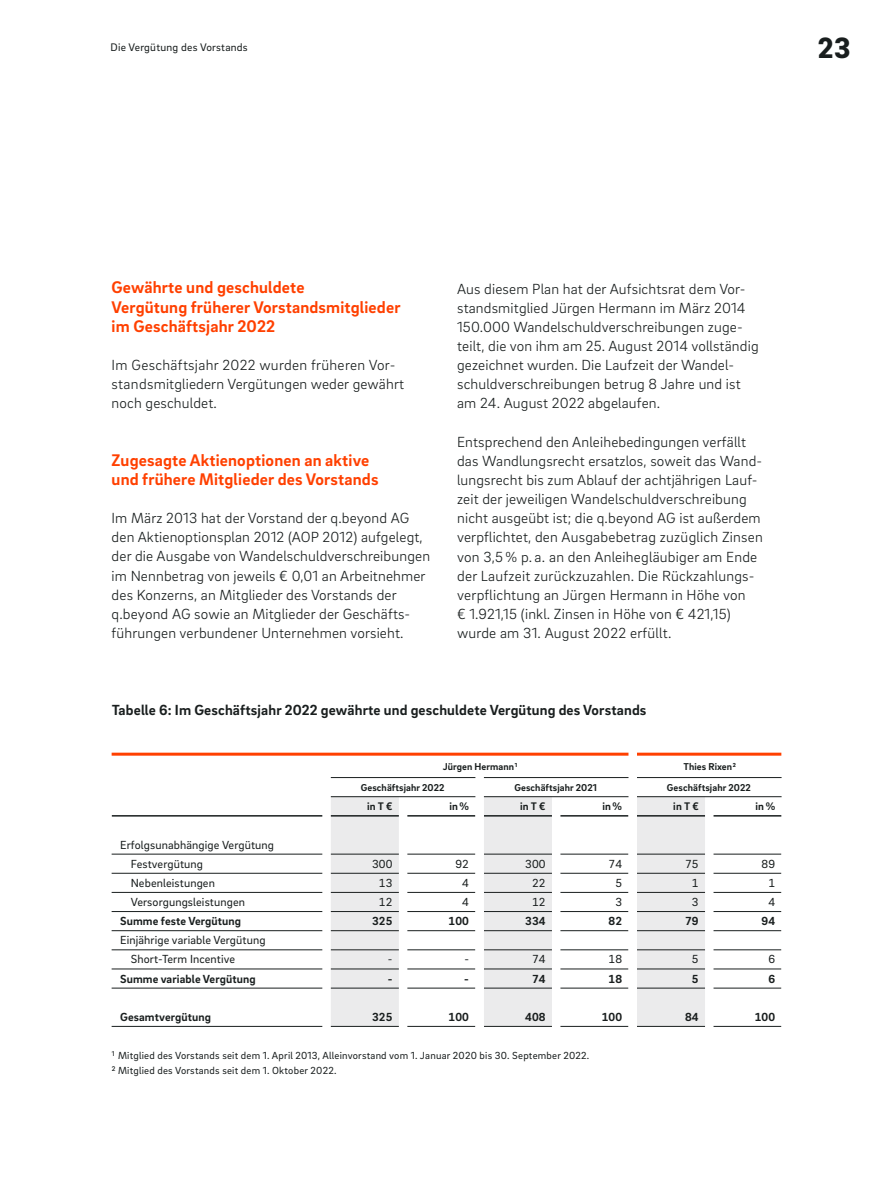
<style>
.page{position:relative;width:893px;height:1191px;background:#fff}
.page>*{position:absolute;margin:0;border:0;box-sizing:border-box;transform-origin:0 0}
.t1{font:900 30px "Brix Sans";color:#191e1e}
.t2{font:700 17.25px/19.2px "Brix Sans";letter-spacing:.01em;color:#ff4000}
.t3{font:300 15px/19.2px "Brix Sans";letter-spacing:.01em;color:#191e1e}
.t4{font:700 15px "Brix Sans";letter-spacing:.01em;color:#191e1e}
.t5{font:12px/19.2px "Brix Sans";letter-spacing:.01em;color:#191e1e;text-align:center}
.t6{font:700 12px "Brix Sans";letter-spacing:.01em;color:#191e1e}
.t7{font:11.25px "Brix Sans";letter-spacing:.02em;color:#191e1e}
.t8{font:700 11.25px "Brix Sans";letter-spacing:.01em;color:#191e1e}
.t9{font:10.5px/15px "Brix Sans";letter-spacing:.02em;color:#191e1e}
.t10{font:700 10.2px "Brix Sans";letter-spacing:.01em;color:#191e1e}
</style>
<div class="page">
<div style="left:634px;top:796px;width:74px;height:230px;background:#ebebec"></div>
<div style="left:480px;top:796px;width:75px;height:230px;background:#ebebec"></div>
<div style="left:327px;top:796px;width:75px;height:230px;background:#ebebec"></div>
<hr style="left:112px;top:752px;width:669px;height:3px;background:#ff4000">
<hr style="left:112px;top:815px;width:670px;height:1px;background:#191e1e">
<hr style="left:112px;top:873px;width:669px;height:1px;background:#191e1e">
<hr style="left:112px;top:854px;width:669px;height:1px;background:#191e1e">
<hr style="left:112px;top:892px;width:669px;height:1px;background:#191e1e">
<hr style="left:112px;top:911px;width:669px;height:1px;background:#191e1e">
<hr style="left:112px;top:930px;width:669px;height:1px;background:#191e1e">
<hr style="left:112px;top:949px;width:669px;height:1px;background:#191e1e">
<hr style="left:112px;top:968px;width:669px;height:1px;background:#191e1e">
<hr style="left:112px;top:987px;width:669px;height:1px;background:#191e1e">
<hr style="left:112px;top:1026px;width:669px;height:1px;background:#191e1e">
<div style="left:705px;top:796px;width:8px;height:238px;background:#fff"></div>
<div style="left:552px;top:796px;width:8px;height:238px;background:#fff"></div>
<div style="left:399px;top:796px;width:8px;height:238px;background:#fff"></div>
<hr style="left:329px;top:796px;width:453px;height:1px;background:#191e1e">
<hr style="left:329px;top:777px;width:453px;height:1px;background:#191e1e">
<div style="left:628px;top:749px;width:9px;height:285px;background:#fff"></div>
<div style="left:475px;top:770px;width:9px;height:264px;background:#fff"></div>
<div style="left:322px;top:770px;width:9px;height:264px;background:#fff"></div>
<p class="t7" style="left:111px;top:40px;width:139px">Die Vergütung des Vorstands</p>
<h1 class="t1" style="left:818px;top:28px;width:34px">23</h1>
<p class="t2" style="left:112px;top:277px;width:290px">Gewährte und geschuldete<br>Vergütung früherer Vorstandsmitglieder im Geschäftsjahr 2022</p>
<p class="t3" style="left:112px;top:355px;width:294px">Im Geschäftsjahr 2022 wurden früheren Vor&shy;standsmitgliedern Vergütungen weder gewährt noch geschuldet.</p>
<p class="t2" style="left:112px;top:449px;width:268px">Zugesagte Aktienoptionen an aktive und frühere Mitglieder des Vorstands</p>
<p class="t3" style="left:112px;top:508px;width:320px">Im März 2013 hat der Vorstand der q.beyond AG den Aktienoptionsplan 2012 (AOP 2012) aufgelegt, der die Ausgabe von Wandelschuldverschreibungen im Nennbetrag von jeweils € 0,01 an Arbeitnehmer des Konzerns, an Mitglieder des Vorstands der q.beyond AG sowie an Mitglieder der Geschäfts&shy;führungen verbundener Unternehmen vorsieht.</p>
<p class="t3" style="left:457px;top:278px;width:303px">Aus diesem Plan hat der Aufsichtsrat dem Vor&shy;standsmitglied Jürgen Hermann im März 2014<br>150.000 Wandelschuldverschreibungen zuge&shy;teilt, die von ihm am 25. August 2014 vollständig gezeichnet wurden. Die Laufzeit der Wandel&shy;schuldverschreibungen betrug 8 Jahre und ist am 24. August 2022 abgelaufen.</p>
<p class="t3" style="left:457px;top:431px;width:307px">Entsprechend den Anleihebedingungen verfällt das Wandlungsrecht ersatzlos, soweit das Wand&shy;lungsrecht bis zum Ablauf der achtjährigen Lauf&shy;zeit der jeweiligen Wandelschuldverschreibung nicht ausgeübt ist; die q.beyond AG ist außerdem verpflichtet, den Ausgabebetrag zuzüglich Zinsen von 3,5% p. a. an den Anleihegläubiger am Ende der Laufzeit zurückzuzahlen. Die Rückzahlungs&shy;verpflichtung an Jürgen Hermann in Höhe von<br>€ 1.921,15 (inkl. Zinsen in Höhe von € 421,15) wurde am 31. August 2022 erfüllt.</p>
<p class="t4" style="left:112px;top:699px;width:536px">Tabelle 6: Im Geschäftsjahr 2022 gewährte und geschuldete Vergütung des Vorstands</p>
<p class="t5" style="left:131px;top:834px;width:145px;text-align:left;text-indent:-11px">Erfolgsunabhängige Vergütung<br>Festvergütung<br>Nebenleistungen<br>Versorgungsleistungen</p>
<p class="t6" style="left:120px;top:913px;width:122px">Summe feste Vergütung</p>
<p class="t5" style="left:131px;top:930px;width:136px;text-align:left;text-indent:-11px">Einjährige variable Vergütung<br>Short-Term Incentive</p>
<p class="t6" style="left:120px;top:970px;width:137px">Summe variable Vergütung</p>
<p class="t6" style="left:120px;top:1009px;width:92px">Gesamtvergütung</p>
<p class="t10" style="left:443px;top:760px;width:76px">Jürgen Hermann<sup>1</sup></p>
<p class="t10" style="left:683px;top:760px;width:54px">Thies Rixen<sup>2</sup></p>
<p class="t8" style="left:673px;top:799px;width:27px">in T €</p>
<p class="t10" style="left:361px;top:781px;width:85px">Geschäftsjahr 2022</p>
<p class="t10" style="left:514px;top:781px;width:84px">Geschäftsjahr 2021</p>
<p class="t10" style="left:667px;top:781px;width:85px">Geschäftsjahr 2022</p>
<p class="t8" style="left:367px;top:799px;width:27px">in T €</p>
<p class="t8" style="left:520px;top:799px;width:27px">in T €</p>
<p class="t8" style="left:449px;top:799px;width:21px">in%</p>
<p class="t8" style="left:602px;top:799px;width:21px">in%</p>
<p class="t8" style="left:755px;top:799px;width:21px">in%</p>
<p class="t5" style="left:372px;top:853px;width:22px">300<br>13<br>12</p>
<p class="t6" style="left:372px;top:913px;width:22px">325</p>
<p class="t5" style="left:388px;top:949px;width:6px">-</p>
<p class="t6" style="left:388px;top:970px;width:6px">-</p>
<p class="t6" style="left:372px;top:1009px;width:22px">325</p>
<p class="t5" style="left:455px;top:853px;width:15px">92<br>4<br>4</p>
<p class="t6" style="left:449px;top:913px;width:22px">100</p>
<p class="t5" style="left:464px;top:949px;width:6px">-</p>
<p class="t6" style="left:464px;top:970px;width:6px">-</p>
<p class="t6" style="left:449px;top:1009px;width:22px">100</p>
<p class="t5" style="left:525px;top:853px;width:22px">300<br>22<br>12</p>
<p class="t6" style="left:525px;top:913px;width:22px">334</p>
<p class="t5" style="left:532px;top:949px;width:15px">74</p>
<p class="t6" style="left:532px;top:970px;width:15px">74</p>
<p class="t6" style="left:525px;top:1009px;width:22px">408</p>
<p class="t5" style="left:609px;top:853px;width:15px">74<br>5<br>3</p>
<p class="t6" style="left:609px;top:913px;width:15px">82</p>
<p class="t5" style="left:609px;top:949px;width:15px">18</p>
<p class="t6" style="left:609px;top:970px;width:15px">18</p>
<p class="t6" style="left:602px;top:1009px;width:22px">100</p>
<p class="t5" style="left:685px;top:853px;width:15px">75<br>1<br>3</p>
<p class="t6" style="left:685px;top:913px;width:15px">79</p>
<p class="t5" style="left:692px;top:949px;width:8px">5</p>
<p class="t6" style="left:692px;top:970px;width:8px">5</p>
<p class="t6" style="left:685px;top:1009px;width:15px">84</p>
<p class="t5" style="left:762px;top:853px;width:15px">89<br>1<br>4</p>
<p class="t6" style="left:762px;top:913px;width:15px">94</p>
<p class="t5" style="left:768px;top:949px;width:8px">6</p>
<p class="t6" style="left:768px;top:970px;width:8px">6</p>
<p class="t6" style="left:755px;top:1009px;width:22px">100</p>
<p class="t9" style="left:112px;top:1047px;width:479px"><sup>1</sup> Mitglied des Vorstands seit dem 1. April 2013, Alleinvorstand vom 1. Januar 2020 bis 30. September 2022.<br><sup>2</sup> Mitglied des Vorstands seit dem 1. Oktober 2022.</p>
</div>
